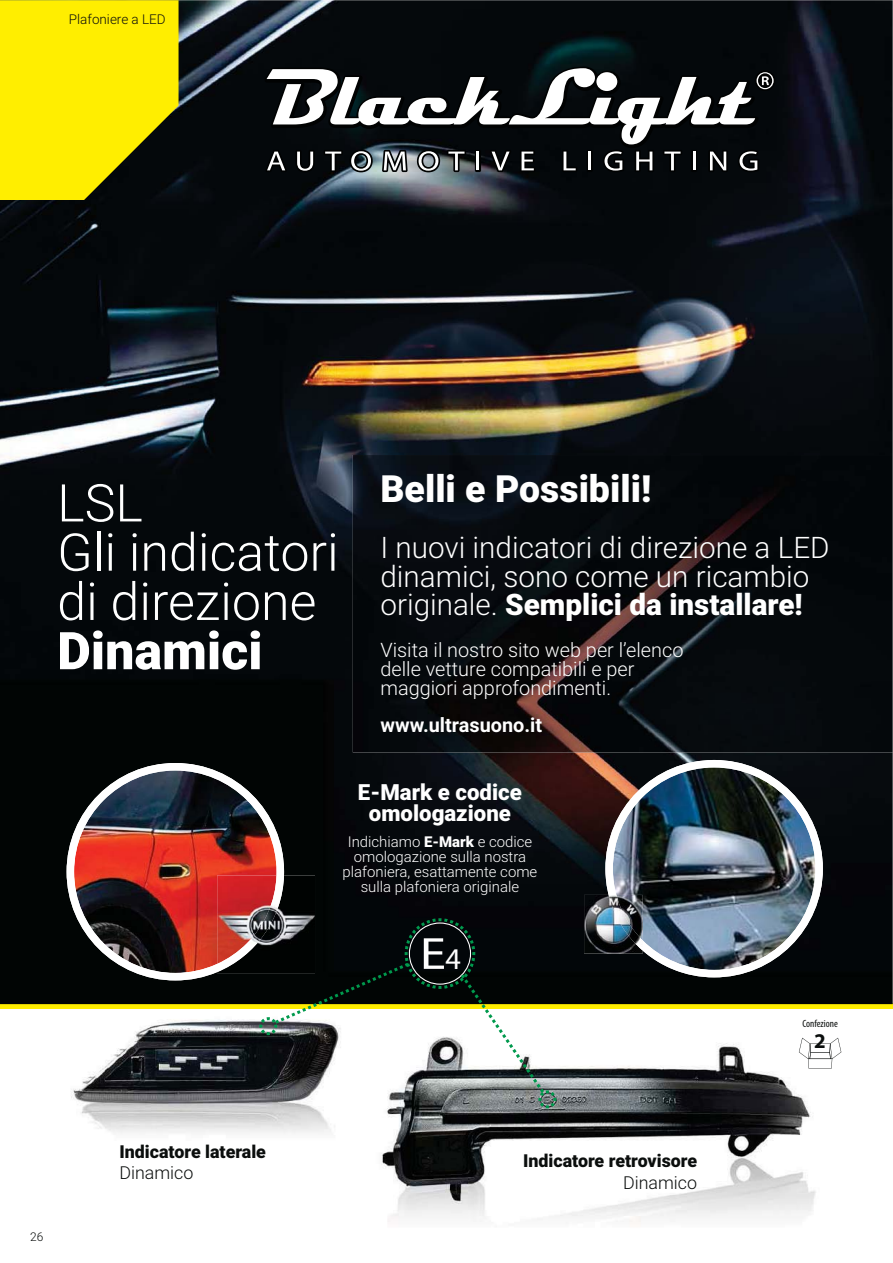
<style>
.page{position:relative;width:893px;height:1263px;background:#fff}
.page>*{position:absolute;margin:0;border:0;box-sizing:border-box;transform-origin:0 0}
.t1{font:300 52.05px/49.2px "Roboto";color:#fff}
.t2{font:900 52.05px "Roboto";color:#fff}
.t3{font:900 37.5px "Roboto";color:#fff}
.t4{font:30.15px "Myriad Pro";color:#fff}
.t5{font:300 29.7px/28px "Roboto";color:#fff}
.t6{font:900 22.2px/21px "Roboto";color:#fff;text-align:center}
.t7{font:700 21px "Myriad Pro";color:#0b0e0d}
.t8{font:300 19.8px/18.8px "Roboto";color:#fff}
.t9{font:700 19.8px "Roboto";color:#fff}
.t10{font:900 17.85px "Roboto";color:#0b0e0d}
.t11{font:300 17.85px "Roboto";color:#0b0e0d}
.t12{font:300 15px/15px "Roboto";color:#fff;text-align:center}
.t13{font:300 13.5px "Roboto";color:#0b0e0d}
.t14{font:300 12px "Roboto";color:#0b0e0d}
.t15{font:condensed 10.5px "Myriad Pro";color:#0b0e0d}
.s1{font-weight:900}
</style>
<div class="page">
<img style="left:71px;top:1020px;width:745px;height:204px">
<svg style="left:0;top:1004px;width:893px;height:5px;background:#f8e700"></svg>
<img style="left:0;top:0;width:893px;height:1004px">
<svg style="left:264px;top:67px;width:511px;height:105px"></svg>
<div style="left:596px;top:72px;width:21px;height:19px;background:#fff;border-radius:50%"></div>
<img style="left:353px;top:455px;width:540px;height:298px">
<img style="left:67px;top:763px;width:217px;height:217px">
<img style="left:605px;top:760px;width:218px;height:217px">
<img style="left:217px;top:875px;width:98px;height:98px">
<img style="left:217px;top:875px;width:67px;height:97px">
<img style="left:584px;top:895px;width:59px;height:59px">
<img style="left:608px;top:895px;width:35px;height:56px">
<svg style="left:257px;top:917px;width:301px;height:193px"></svg>
<svg style="left:799px;top:1038px;width:42px;height:31px"></svg>
<svg style="left:0;top:0;width:179px;height:200px;background:#ded001"></svg>
<p class="t13" style="left:69px;top:14px;width:98px">Plafoniere a LED</p>
<h1 class="t1" style="left:57px;top:483px;width:283px">LSL<br>Gli indicatori di direzione</h1>
<h1 class="t2" style="left:57px;top:630px;width:207px">Dinamici</h1>
<h2 class="t3" style="left:380px;top:474px;width:272px">Belli e Possibili!</h2>
<h3 class="t5" style="left:380px;top:536px;width:451px">I nuovi indicatori di direzione a LED dinamici, sono come un ricambio originale. <span class="s1">Semplici da installare!</span></h3>
<h3 class="t8" style="left:380px;top:642px;width:304px">Visita il nostro sito web per l’elenco delle vetture compatibili e per maggiori approfondimenti.</h3>
<h3 class="t9" style="left:380px;top:717px;width:163px">www.ultrasuono.it</h3>
<h3 class="t6" style="left:358px;top:784px;width:165px">E-Mark e codice omologazione</h3>
<p class="t12" style="left:342px;top:836px;width:196px">Indichiamo <span class="s1">E-Mark</span> e codice omologazione sulla nostra plafoniera, esattamente come sulla plafoniera originale</p>
<h3 class="t4" style="left:445px;top:941px;width:17px">4</h3>
<p class="t15" style="left:802px;top:1019px;width:37px">Confezione</p>
<h3 class="t7" style="left:814px;top:1028px;width:13px">2</h3>
<p class="t14" style="left:30px;top:1232px;width:15px">26</p>
<p class="t10" style="left:119px;top:1144px;width:148px">Indicatore laterale</p>
<p class="t11" style="left:119px;top:1166px;width:76px">Dinamico</p>
<p class="t10" style="left:523px;top:1154px;width:176px">Indicatore retrovisore</p>
<p class="t11" style="left:623px;top:1175px;width:76px">Dinamico</p>
</div>
